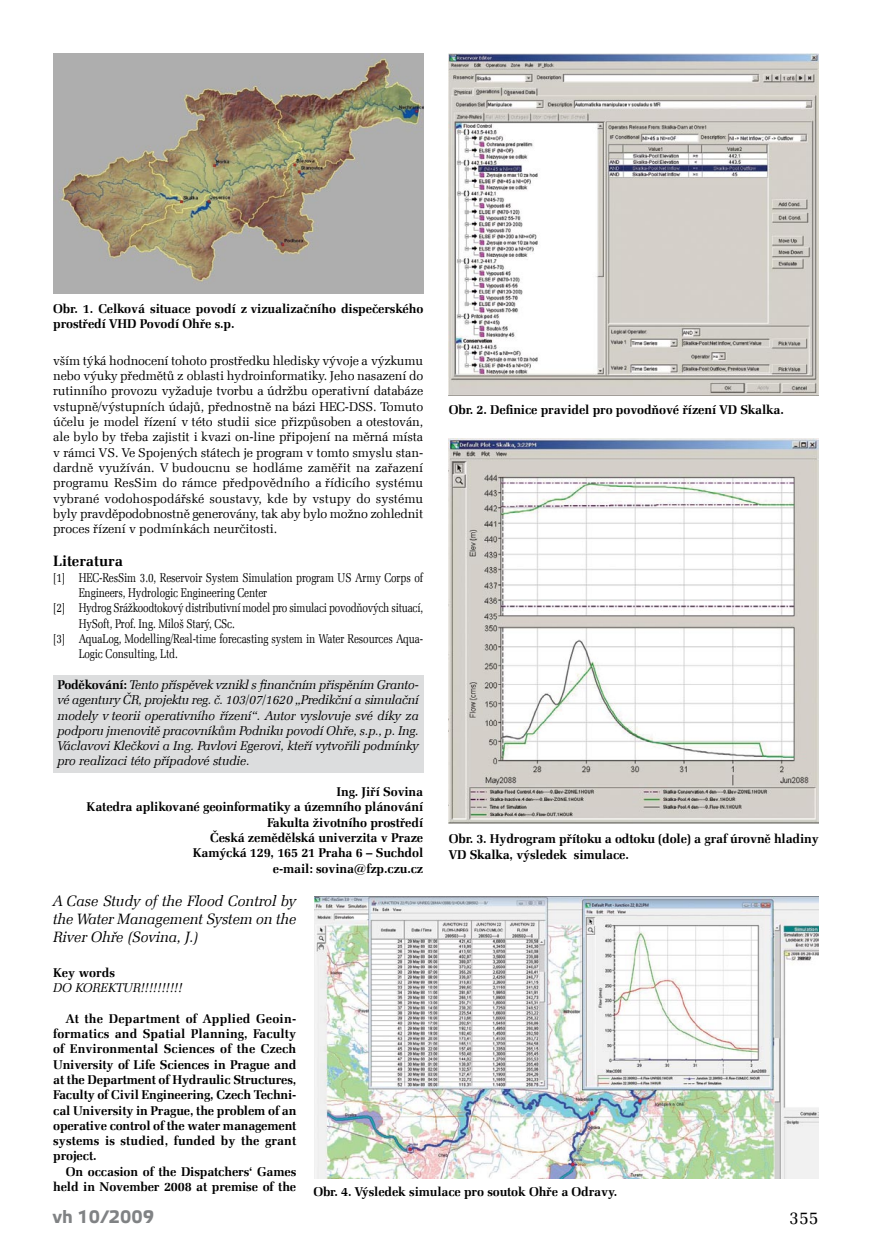
<style>
.page{position:relative;width:872px;height:1255px;background:#fff}
.page>*{position:absolute;margin:0;border:0;box-sizing:border-box;transform-origin:0 0}
.t1{font:700 18px "Etelka Text Pro";color:#808284}
.t2{font:18px "Zapf Elliptical 711 AT";color:#000}
.t3{font:italic 15px/18px "Zapf Elliptical 711 AT";letter-spacing:-.01em;color:#000;text-align:justify}
.t4{font:700 15px "Zapf Elliptical 711 AT";color:#000}
.t5{font:700 12.75px/15.3px "Zapf Elliptical 711 AT";letter-spacing:-.01em;color:#000;text-align:right}
.t6{font:12.75px/15.3px "Zapf Elliptical 711 AT";letter-spacing:-.01em;color:#000;text-align:justify}
.t7{font:italic 12.75px/15.3px "Zapf Elliptical 711 AT";letter-spacing:-.01em;color:#000;text-align:justify}
.t8{font:12.75px "Zapf Elliptical 711 AT";letter-spacing:-.01em;color:#000;scale:.8 1}
.s1{font-weight:700;font-style:normal}
</style>
<div class="page">
<div style="left:53px;top:675px;width:370px;height:97px;background:#dcddde"></div>
<img style="left:53px;top:53px;width:370px;height:240px">
<img style="left:449px;top:53px;width:369px;height:343px">
<img style="left:449px;top:438px;width:369px;height:385px">
<img style="left:314px;top:896px;width:504px;height:282px">
<p class="t5" style="left:53px;top:300px;width:371px;text-align:left">Obr. 1. Celková situace povodí z vizualizačního dispečerského prostředí VHD Povodí Ohře s.p.</p>
<p class="t6" style="left:53px;top:352px;width:371px">vším týká hodnocení tohoto prostředku hledisky vývoje a výzkumu nebo výuky předmětů z oblasti hydroinformatiky. Jeho nasazení do rutinního provozu vyžaduje tvorbu a údržbu operativní databáze vstupně/výstupních údajů, přednostně na bázi HEC-DSS. Tomuto účelu je model řízení v této studii sice přizpůsoben a otestován, ale bylo by třeba zajistit i kvazi on-line připojení na měrná místa v rámci VS. Ve Spojených státech je program v tomto smyslu stan&shy;dardně využíván. V budoucnu se hodláme zaměřit na zařazení programu ResSim do rámce předpovědního a řídicího systému vybrané vodohospodářské soustavy, kde by vstupy do systému byly pravděpodobnostně generovány, tak aby bylo možno zohlednit proces řízení v podmínkách neurčitosti.</p>
<p class="t4" style="left:53px;top:552px;width:71px">Literatura</p>
<p class="t8" style="left:53px;top:569px;width:464px">[1] HEC-ResSim 3.0, Reservoir System Simulation program US Army Corps of</p>
<p class="t8" style="left:79px;top:585px;width:237px">Engineers, Hydrologic Engineering Center</p>
<p class="t8" style="left:53px;top:600px;width:464px">[2] Hydrog Srážkoodtokový distributivní model pro simulaci povodňových situací,</p>
<p class="t8" style="left:79px;top:615px;width:197px">HySoft, Prof. Ing. Miloš Starý, CSc.</p>
<p class="t8" style="left:53px;top:631px;width:464px">[3] AquaLog, Modelling/Real-time forecasting system in Water Resources Aqua-</p>
<p class="t8" style="left:79px;top:646px;width:126px">Logic Consulting, Ltd.</p>
<p class="t7" style="left:57px;top:676px;width:363px"><span class="s1">Poděkování:</span> Tento příspěvek vznikl s finančním přispěním Granto&shy;vé agentury ČR, projektu reg. č. 103/07/1620 „Predikční a simulační modely v teorii operativního řízení“. Autor vyslovuje své díky za podporu jmenovitě pracovníkům Podniku povodí Ohře, s.p., p. Ing.<br>Václavovi Klečkovi a Ing. Pavlovi Egerovi, kteří vytvořili podmínky pro realizaci této případové studie.</p>
<p class="t5" style="left:87px;top:783px;width:338px">Ing. Jiří Sovina<br>Katedra aplikované geoinformatiky a územního plánování Fakulta životního prostředí<br>Česká zemědělská univerzita v Praze<br>Kamýcká 129, 165 21 Praha 6 – Suchdol<br>e-mail: sovina@fzp.czu.cz</p>
<p class="t3" style="left:53px;top:891px;width:245px">A Case Study of the Flood Control by the Water Management System on the River Ohře (Sovina, J.)</p>
<p class="t5" style="left:53px;top:964px;width:63px">Key words</p>
<p class="t7" style="left:53px;top:979px;width:131px">DO KOREKTUR!!!!!!!!!!</p>
<p class="t5" style="left:53px;top:1010px;width:245px;text-align:justify;text-indent:13px">At the Department of Applied Geoin&shy;formatics and Spatial Planning, Faculty of Environmental Sciences of the Czech University of Life Sciences in Prague and at the Department of Hydraulic Structures, Faculty of Civil Engineering, Czech Techni&shy;cal University in Prague, the problem of an operative control of the water management systems is studied, funded by the grant project.</p>
<p class="t5" style="left:53px;top:1163px;width:245px">On occasion of the Dispatchers‘ Games held in November 2008 at premise of the</p>
<p class="t5" style="left:449px;top:402px;width:336px">Obr. 2. Definice pravidel pro povodňové řízení VD Skalka.</p>
<p class="t5" style="left:449px;top:831px;width:371px;text-align:left">Obr. 3. Hydrogram přítoku a odtoku (dole) a graf úrovně hladiny<br>VD Skalka, výsledek simulace.</p>
<p class="t5" style="left:313px;top:1183px;width:305px">Obr. 4. Výsledek simulace pro soutok Ohře a Odravy.</p>
<h1 class="t1" style="left:53px;top:1206px;width:103px">vh 10/2009</h1>
<h1 class="t2" style="left:789px;top:1206px;width:31px">355</h1>
</div>
